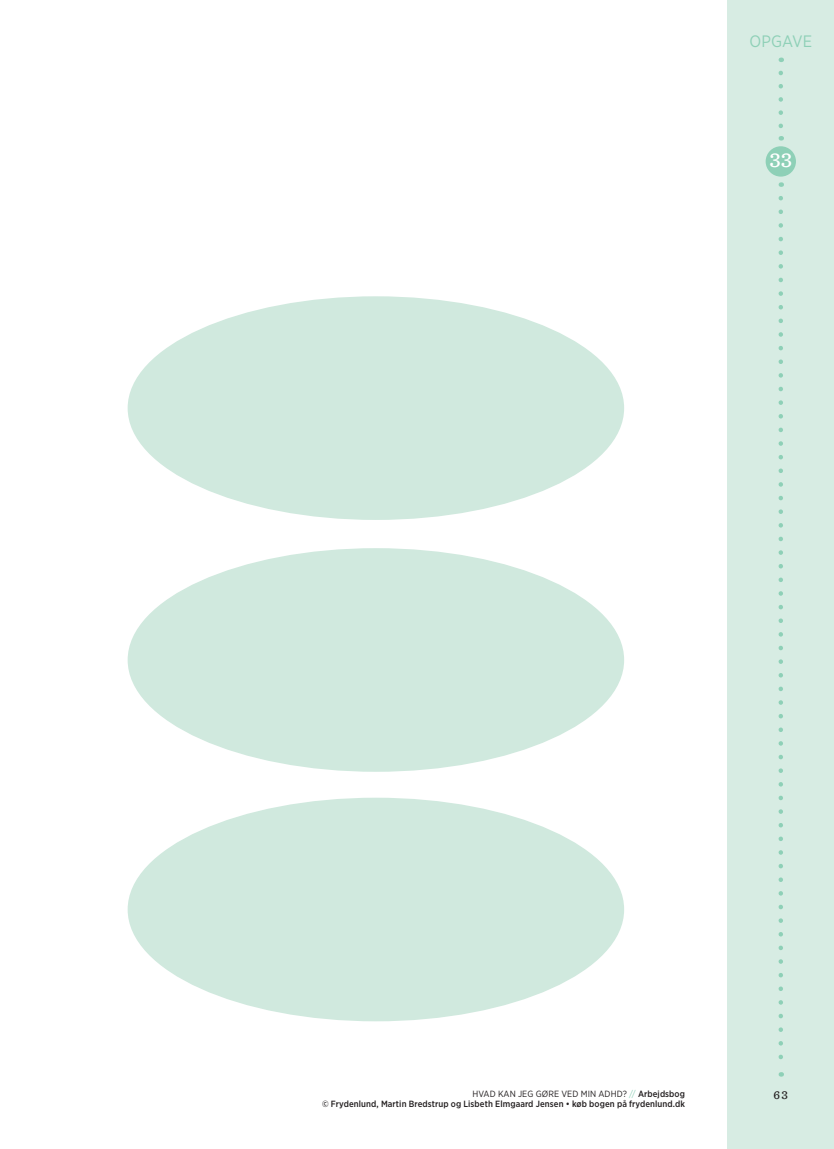
<style>
.page{position:relative;width:834px;height:1149px;background:#fff}
.page>*{position:absolute;margin:0;border:0;box-sizing:border-box;transform-origin:0 0}
.t1{font:500 21px "Sentinel";color:#fff}
.t2{font:16.5px "Gotham Narrow";letter-spacing:.01em;color:#8ed0b7}
.t3{font:500 12px "Sentinel";color:#231f20}
.t4{font:500 9px/10.8px "Gotham Narrow";letter-spacing:.01em;color:#231f20;text-align:right}
.s1{font-weight:400}
.s2{font-weight:400;color:#8ed0b7}
</style>
<div class="page">
<div style="left:727px;top:0;width:106px;height:1148px;background:#d7ece3"></div>
<svg style="left:778px;top:73px;width:4px;height:67px"></svg>
<svg style="left:778px;top:198px;width:4px;height:878px"></svg>
<div style="left:765px;top:146px;width:30px;height:30px;background:#8ed0b7;border-radius:50%"></div>
<div style="left:128px;top:296px;width:496px;height:224px;background:#d0e9de;border-radius:50%"></div>
<div style="left:128px;top:548px;width:496px;height:223px;background:#d0e9de;border-radius:50%"></div>
<div style="left:128px;top:797px;width:496px;height:223px;background:#d0e9de;border-radius:50%"></div>
<h2 class="t2" style="left:749px;top:31px;width:64px">OPGAVE</h2>
<h1 class="t1" style="left:769px;top:144px;width:24px">33</h1>
<p class="t4" style="left:322px;top:1087px;width:364px"><span class="s1">HVAD KAN JEG GØRE VED MIN ADHD?</span> <span class="s2">//</span> Arbejdsbog<br>© Frydenlund, Martin Bredstrup og Lisbeth Elmgaard Jensen • køb bogen på frydenlund.dk</p>
<h3 class="t3" style="left:773px;top:1085px;width:16px">63</h3>
</div>
